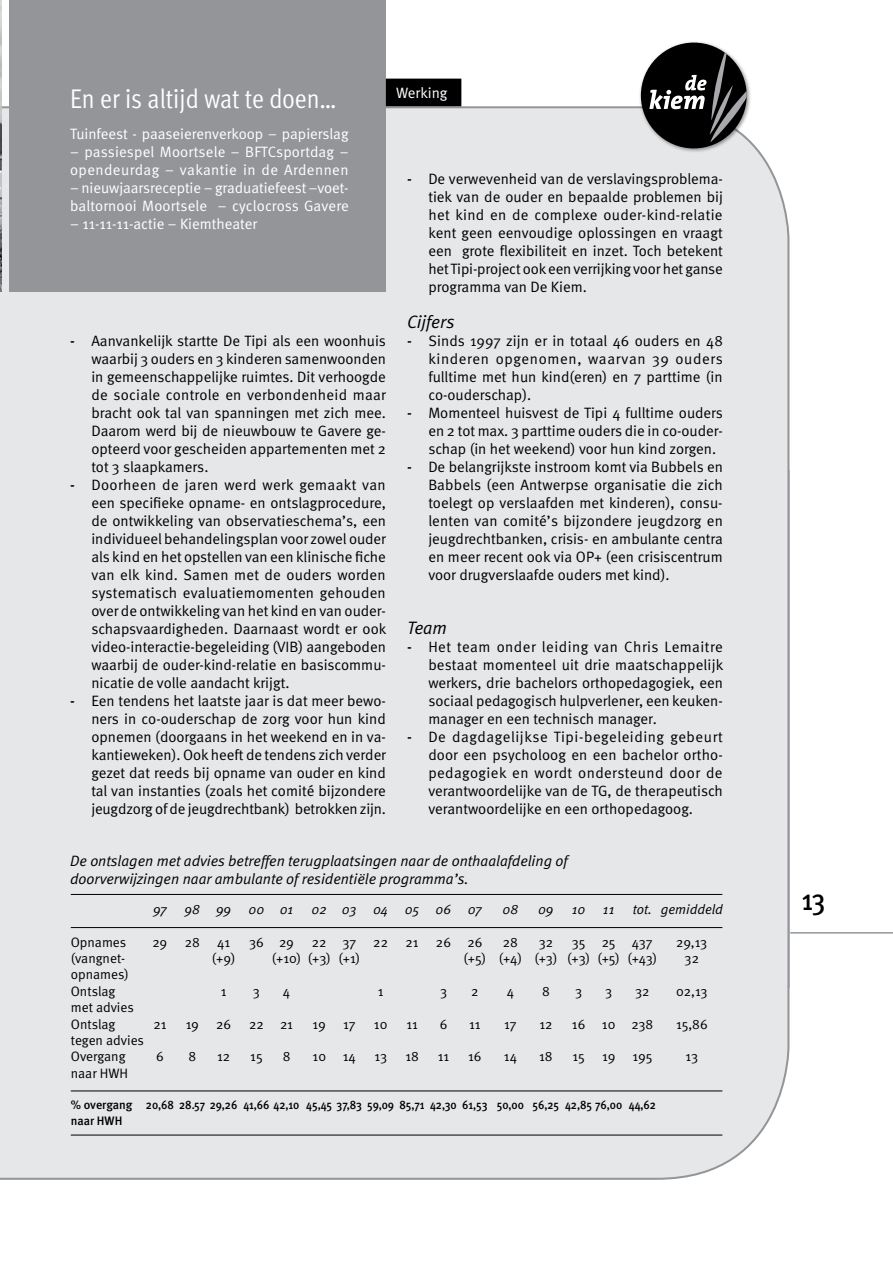
<style>
.page{position:relative;width:893px;height:1263px;background:#fff}
.page>*{position:absolute;margin:0;border:0;box-sizing:border-box;transform-origin:0 0}
.t1{font:500 30px "Meta Cond";color:#000}
.t2{font:27px "Meta Cond Normal";color:#fff}
.t3{font:italic 18px "Meta Normal";color:#000}
.t4{font:15px/18px "Meta Normal";color:#000;text-align:justify}
.t5{font:15px/18px "Meta Normal";color:#fff}
.t6{font:italic 15px/18px "Meta Normal";color:#000}
.t7{font:13.65px/16.4px "Meta Normal";color:#000}
.t8{font:italic 13.65px "Meta Normal";color:#000}
.t9{font:500 12.3px/16.4px "Meta";letter-spacing:-.005em;color:#000}
.s1{font-family:"Meta";font-weight:500}
</style>
<div class="page">
<div style="left:0;top:990px;width:790px;height:190px;background:#e6e7e8"></div>
<div style="left:0;top:105px;width:790px;height:885px;background:#e6e7e8"></div>
<div style="left:639px;top:40px;width:113px;height:113px;background:#000;opacity:.4"></div>
<div style="left:641px;top:43px;width:106px;height:105px;background:#000;border-radius:50%"></div>
<svg style="left:649px;top:53px;width:98px;height:89px"></svg>
<hr style="left:790px;top:932px;width:103px;height:1px;background:#939598">
<hr style="left:71px;top:1135px;width:651px;height:1px;background:#000">
<hr style="left:71px;top:927px;width:651px;height:1px;background:#000">
<hr style="left:71px;top:894px;width:651px;height:1px;background:#000">
<hr style="left:71px;top:1090px;width:651px;height:1px;background:#000">
<img style="left:0;top:0;width:1px;height:291px">
<div style="left:10px;top:0;width:376px;height:291px;background:#939598"></div>
<div style="left:387px;top:79px;width:74px;height:27px;background:#000"></div>
<h2 class="t2" style="left:70px;top:83px;width:268px">En er is altijd wat te doen…</h2>
<p class="t5" style="left:70px;top:124px;width:280px">Tuinfeest - paaseierenverkoop – papierslag</p>
<p class="t5" style="left:70px;top:142px;width:280px">– passiespel Moortsele – BFTCsportdag – opendeurdag – vakantie in de Ardennen</p>
<p class="t5" style="left:70px;top:178px;width:280px">– nieuwjaarsreceptie – graduatiefeest –voet&shy;baltornooi Moortsele – cyclocross Gavere</p>
<p class="t5" style="left:70px;top:214px;width:189px">– 11-11-11-actie – Kiemtheater</p>
<p class="t4" style="left:91px;top:331px;width:296px;text-indent:-21px"><span class="s1">-</span> Aanvankelijk startte De Tipi als een woonhuis waarbij 3 ouders en 3 kinderen samenwoonden in gemeenschappelijke ruimtes. Dit verhoogde de sociale controle en verbondenheid maar bracht ook tal van spanningen met zich mee.<br>Daarom werd bij de nieuwbouw te Gavere ge&shy;opteerd voor gescheiden appartementen met 2 tot 3 slaapkamers.</p>
<p class="t4" style="left:91px;top:475px;width:296px;text-indent:-21px"><span class="s1">-</span> Doorheen de jaren werd werk gemaakt van een specifieke opname- en ontslagprocedure, de ontwikkeling van observatieschema’s, een individueel behandelingsplan voor zowel ouder als kind en het opstellen van een klinische fiche van elk kind. Samen met de ouders worden systematisch evaluatiemomenten gehouden over de ontwikkeling van het kind en van ouder&shy;schapsvaardigheden. Daarnaast wordt er ook video-interactie-begeleiding (VIB) aangeboden waarbij de ouder-kind-relatie en basiscommu&shy;nicatie de volle aandacht krijgt.</p>
<p class="t4" style="left:91px;top:691px;width:296px;text-indent:-21px"><span class="s1">-</span> Een tendens het laatste jaar is dat meer bewo&shy;ners in co-ouderschap de zorg voor hun kind opnemen (doorgaans in het weekend en in va&shy;kantieweken). Ook heeft de tendens zich verder gezet dat reeds bij opname van ouder en kind tal van instanties (zoals het comité bijzondere jeugdzorg of de jeugdrechtbank) betrokken zijn.</p>
<p class="t5" style="left:396px;top:84px;width:53px">Werking</p>
<p class="t4" style="left:428px;top:170px;width:296px;text-indent:-21px"><span class="s1">-</span> De verwevenheid van de verslavingsproblema&shy;tiek van de ouder en bepaalde problemen bij het kind en de complexe ouder-kind-relatie kent geen eenvoudige oplossingen en vraagt een grote flexibiliteit en inzet. Toch betekent het Tipi-project ook een verrijking voor het ganse programma van De Kiem.</p>
<p class="t3" style="left:407px;top:311px;width:49px">Cijfers</p>
<p class="t4" style="left:428px;top:332px;width:296px;text-indent:-21px"><span class="s1">-</span> Sinds 1997 zijn er in totaal 46 ouders en 48 kinderen opgenomen, waarvan 39 ouders fulltime met hun kind(eren) en 7 parttime (in co-ouderschap).</p>
<p class="t4" style="left:428px;top:404px;width:296px;text-indent:-21px"><span class="s1">-</span> Momenteel huisvest de Tipi 4 fulltime ouders en 2 tot max. 3 parttime ouders die in co-ouder&shy;schap (in het weekend) voor hun kind zorgen.</p>
<p class="t4" style="left:428px;top:458px;width:296px;text-indent:-21px"><span class="s1">-</span> De belangrijkste instroom komt via Bubbels en Babbels (een Antwerpse organisatie die zich toelegt op verslaafden met kinderen), consu&shy;lenten van comité’s bijzondere jeugdzorg en jeugdrechtbanken, crisis- en ambulante centra en meer recent ook via OP+ (een crisiscentrum voor drugverslaafde ouders met kind).</p>
<p class="t3" style="left:407px;top:617px;width:41px">Team</p>
<p class="t4" style="left:428px;top:638px;width:297px;text-indent:-21px"><span class="s1">-</span> Het team onder leiding van Chris Lemaitre bestaat momenteel uit drie maatschappelijk werkers, drie bachelors orthopedagogiek, een sociaal pedagogisch hulpverlener, een keuken&shy;manager en een technisch manager.</p>
<p class="t4" style="left:428px;top:728px;width:296px;text-indent:-21px"><span class="s1">-</span> De dagdagelijkse Tipi-begeleiding gebeurt door een psycholoog en een bachelor ortho&shy;pedagogiek en wordt ondersteund door de verantwoordelijke van de TG, de therapeutisch verantwoordelijke en een orthopedagoog.</p>
<p class="t6" style="left:70px;top:851px;width:499px">De ontslagen met advies betreffen terugplaatsingen naar de onthaalafdeling of doorverwijzingen naar ambulante of residentiële programma’s.</p>
<p class="t8" style="left:153px;top:901px;width:15px">97</p>
<p class="t8" style="left:185px;top:901px;width:48px">98 99</p>
<p class="t8" style="left:248px;top:901px;width:46px">00 01</p>
<p class="t8" style="left:312px;top:901px;width:172px">02 03 04 05 06 07</p>
<p class="t8" style="left:502px;top:901px;width:17px">08</p>
<p class="t8" style="left:538px;top:901px;width:17px">09</p>
<p class="t8" style="left:572px;top:901px;width:15px">10</p>
<p class="t8" style="left:603px;top:901px;width:13px">11</p>
<p class="t8" style="left:633px;top:901px;width:92px">tot. gemiddeld</p>
<h1 class="t1" style="left:802px;top:882px;width:25px">13</h1>
<p class="t7" style="left:71px;top:934px;width:57px">Opnames</p>
<p class="t7" style="left:153px;top:934px;width:16px">29</p>
<p class="t7" style="left:185px;top:934px;width:17px">28</p>
<p class="t7" style="left:217px;top:934px;width:14px">41</p>
<p class="t7" style="left:249px;top:934px;width:46px">36 29</p>
<p class="t7" style="left:312px;top:934px;width:46px">22 37</p>
<p class="t7" style="left:373px;top:934px;width:16px">22</p>
<p class="t7" style="left:406px;top:934px;width:15px">21</p>
<p class="t7" style="left:436px;top:934px;width:48px">26 26</p>
<p class="t7" style="left:503px;top:934px;width:17px">28</p>
<p class="t7" style="left:539px;top:934px;width:16px">32</p>
<p class="t7" style="left:572px;top:934px;width:82px">35 25 437</p>
<p class="t7" style="left:676px;top:934px;width:33px">29,13</p>
<p class="t7" style="left:71px;top:950px;width:56px">(vangnet-</p>
<p class="t7" style="left:212px;top:950px;width:25px">(+9)</p>
<p class="t7" style="left:272px;top:950px;width:90px">(+10) (+3) (+1)</p>
<p class="t7" style="left:464px;top:950px;width:195px">(+5) (+4) (+3) (+3) (+5) (+43)</p>
<p class="t7" style="left:685px;top:950px;width:16px">32</p>
<p class="t7" style="left:71px;top:966px;width:59px">opnames)<br>Ontslag</p>
<p class="t7" style="left:221px;top:983px;width:7px">1</p>
<p class="t7" style="left:253px;top:983px;width:9px">3</p>
<p class="t7" style="left:283px;top:983px;width:9px">4</p>
<p class="t7" style="left:378px;top:983px;width:7px">1</p>
<p class="t7" style="left:440px;top:983px;width:9px">3</p>
<p class="t7" style="left:471px;top:983px;width:9px">2</p>
<p class="t7" style="left:507px;top:983px;width:9px">4</p>
<p class="t7" style="left:542px;top:983px;width:9px">8</p>
<p class="t7" style="left:575px;top:983px;width:9px">3</p>
<p class="t7" style="left:605px;top:983px;width:9px">3</p>
<p class="t7" style="left:635px;top:983px;width:16px">32</p>
<p class="t7" style="left:676px;top:983px;width:33px">02,13</p>
<p class="t7" style="left:71px;top:999px;width:64px">met advies<br>Ontslag</p>
<p class="t7" style="left:71px;top:1032px;width:75px">tegen advies<br>Overgang</p>
<p class="t7" style="left:153px;top:1015px;width:15px">21</p>
<p class="t7" style="left:186px;top:1015px;width:15px">19</p>
<p class="t7" style="left:216px;top:1015px;width:17px">26</p>
<p class="t7" style="left:249px;top:1015px;width:45px">22 21</p>
<p class="t7" style="left:313px;top:1015px;width:15px">19</p>
<p class="t7" style="left:343px;top:1015px;width:14px">17</p>
<p class="t7" style="left:374px;top:1015px;width:15px">10</p>
<p class="t7" style="left:406px;top:1015px;width:13px">11</p>
<p class="t7" style="left:440px;top:1015px;width:9px">6</p>
<p class="t7" style="left:469px;top:1015px;width:13px">11</p>
<p class="t7" style="left:504px;top:1015px;width:14px">17</p>
<p class="t7" style="left:539px;top:1015px;width:15px">12</p>
<p class="t7" style="left:572px;top:1015px;width:83px">16 10 238</p>
<p class="t7" style="left:676px;top:1015px;width:33px">15,86</p>
<p class="t7" style="left:156px;top:1048px;width:9px">6</p>
<p class="t7" style="left:188px;top:1048px;width:9px">8</p>
<p class="t7" style="left:217px;top:1048px;width:15px">12</p>
<p class="t7" style="left:250px;top:1048px;width:14px">15</p>
<p class="t7" style="left:283px;top:1048px;width:9px">8</p>
<p class="t7" style="left:313px;top:1048px;width:45px">10 14</p>
<p class="t7" style="left:374px;top:1048px;width:14px">13</p>
<p class="t7" style="left:405px;top:1048px;width:15px">18</p>
<p class="t7" style="left:438px;top:1048px;width:13px">11</p>
<p class="t7" style="left:468px;top:1048px;width:15px">16</p>
<p class="t7" style="left:504px;top:1048px;width:15px">14</p>
<p class="t7" style="left:539px;top:1048px;width:15px">18</p>
<p class="t7" style="left:572px;top:1048px;width:14px">15</p>
<p class="t7" style="left:602px;top:1048px;width:52px">19 195</p>
<p class="t7" style="left:686px;top:1048px;width:14px">13</p>
<p class="t7" style="left:71px;top:1065px;width:59px">naar HWH</p>
<p class="t9" style="left:71px;top:1096px;width:587px">% overgang 20,68 28.57 29,26 41,66 42,10 45,45 37,83 59,09 85,71 42,30 61,53 50,00 56,25 42,85 76,00 44,62 naar HWH</p>
</div>
